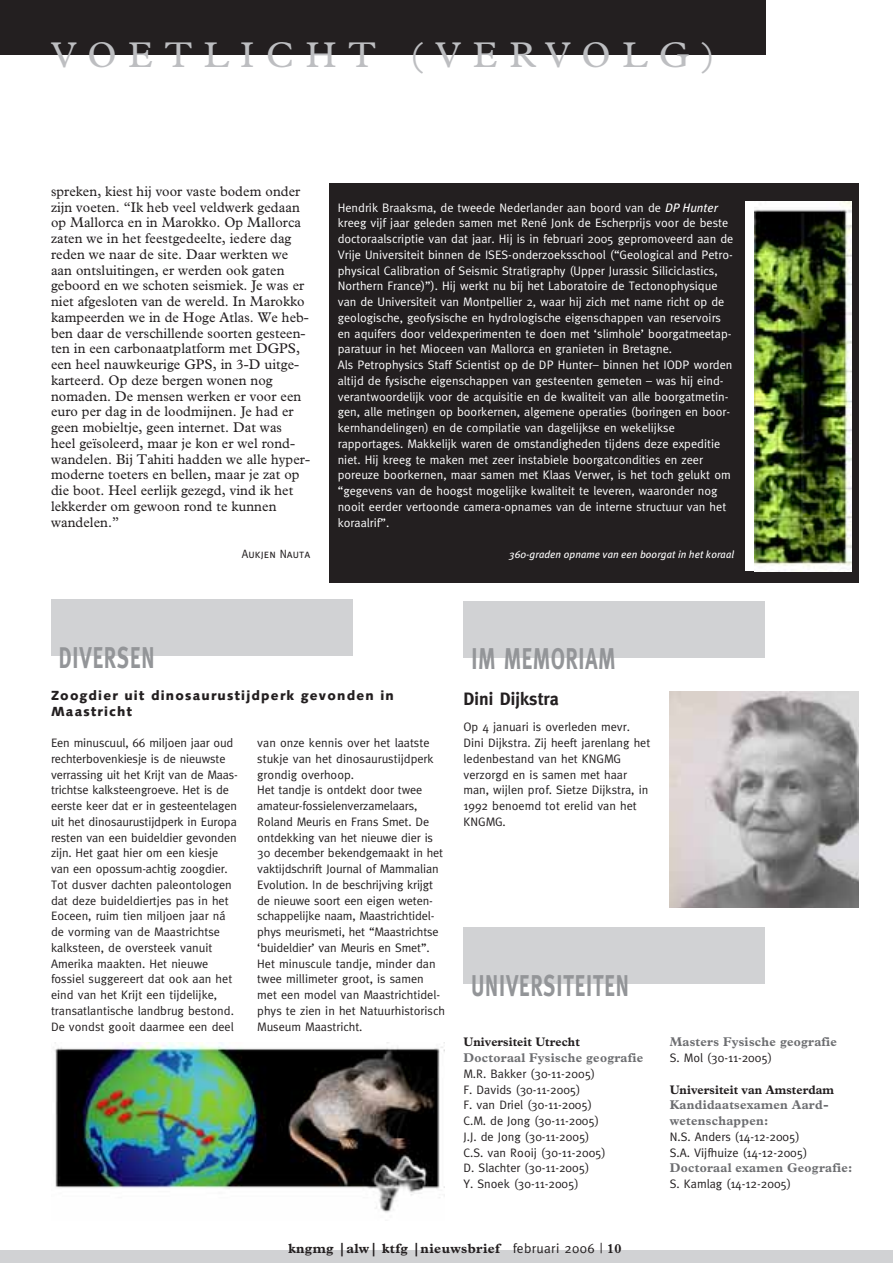
<style>
.page{position:relative;width:893px;height:1263px;background:#fff}
.page>*{position:absolute;margin:0;border:0;box-sizing:border-box;transform-origin:0 0}
.t1{font:36px "Plantin";letter-spacing:.33em;color:#bdbec1}
.t2{font:700 30px "Meta";letter-spacing:.045em;color:#939598;scale:.7 1}
.t3{font:700 18px "Meta";letter-spacing:.01em;color:#231f20}
.t4{font:14.1px/15.8px "Plantin";letter-spacing:.005em;color:#231f20}
.t5{font:700 13.5px "Plantin";letter-spacing:.025em;color:#231f20}
.t6{font:900 13.2px/15.8px "Syntax";letter-spacing:.09em;color:#231f20}
.t7{font:700 12.75px/15.8px "Plantin";letter-spacing:.02em;color:#6d6e71}
.t8{font:700 12.45px "Plantin";letter-spacing:.005em;color:#231f20;scale:.95 1}
.t9{font:12.3px/15.8px "Meta";color:#231f20}
.t10{font:12.3px/15.8px "Meta";color:#fff}
.t11{font:12px "Meta Caps";letter-spacing:.005em;color:#231f20;scale:.95 1}
.t12{font:italic 10.5px "Meta Plus";letter-spacing:.005em;color:#fff}
.s1{font-family:"Meta Plus";font-style:italic}
.s2{font-family:"Meta";font-weight:400}
</style>
<div class="page">
<div style="left:0;top:1250px;width:893px;height:13px;background:#d1d2d4"></div>
<div style="left:0;top:0;width:765px;height:54px;background:#231f20"></div>
<div style="left:329px;top:184px;width:530px;height:399px;background:#231f20"></div>
<div style="left:745px;top:202px;width:106px;height:369px;background:#fff"></div>
<img style="left:755px;top:202px;width:96px;height:368px">
<div style="left:463px;top:927px;width:302px;height:57px;background:#d1d2d4"></div>
<div style="left:463px;top:601px;width:302px;height:56px;background:#d1d2d4"></div>
<div style="left:51px;top:600px;width:302px;height:56px;background:#d1d2d4"></div>
<img style="left:670px;top:691px;width:189px;height:217px">
<img style="left:54px;top:1042px;width:391px;height:171px">
<h1 class="t1" style="left:51px;top:42px;width:665px">VOETLICHT (VERVOLG)</h1>
<p class="t4" style="left:51px;top:184px;width:261px">spreken, kiest hij voor vaste bodem onder zijn voeten. “Ik heb veel veldwerk gedaan op Mallorca en in Marokko. Op Mallorca zaten we in het feestgedeelte, iedere dag reden we naar de site. Daar werkten we aan ontsluitingen, er werden ook gaten geboord en we schoten seismiek. Je was er niet afgesloten van de wereld. In Marokko kampeerden we in de Hoge Atlas. We heb&shy;ben daar de verschillende soorten gesteen&shy;ten in een carbonaatplatform met DGPS, een heel nauwkeurige GPS, in 3-D uitge&shy;karteerd. Op deze bergen wonen nog nomaden. De mensen werken er voor een euro per dag in de loodmijnen. Je had er geen mobieltje, geen internet. Dat was<br>heel geïsoleerd, maar je kon er wel rond&shy;wandelen. Bij Tahiti hadden we alle hyper&shy;moderne toeters en bellen, maar je zat op die boot. Heel eerlijk gezegd, vind ik het lekkerder om gewoon rond te kunnen wandelen.”</p>
<p class="t11" style="left:242px;top:547px;width:74px">Aukjen Nauta</p>
<p class="t10" style="left:338px;top:201px;width:397px">Hendrik Braaksma, de tweede Nederlander aan boord van de <span class="s1">DP Hunter </span>kreeg vijf jaar geleden samen met René Jonk de Escherprijs voor de beste doctoraalscriptie van dat jaar. Hij is in februari 2005 gepromoveerd aan de Vrije Universiteit binnen de ISES-onderzoeksschool (“Geological and Petro&shy;physical Calibration of Seismic Stratigraphy (Upper Jurassic Siliciclastics, Northern France)”). Hij werkt nu bij het Laboratoire de Tectonophysique van de Universiteit van Montpellier 2, waar hij zich met name richt op de geologische, geofysische en hydrologische eigenschappen van reservoirs en aquifers door veldexperimenten te doen met ‘slimhole’ boorgatmeetap&shy;paratuur in het Mioceen van Mallorca en granieten in Bretagne.<br>Als Petrophysics Staff Scientist op de DP Hunter– binnen het IODP worden altijd de fysische eigenschappen van gesteenten gemeten – was hij eind&shy;verantwoordelijk voor de acquisitie en de kwaliteit van alle boorgatmetin&shy;gen, alle metingen op boorkernen, algemene operaties (boringen en boor&shy;kernhandelingen) en de compilatie van dagelijkse en wekelijkse rapportages. Makkelijk waren de omstandigheden tijdens deze expeditie niet. Hij kreeg te maken met zeer instabiele boorgatcondities en zeer poreuze boorkernen, maar samen met Klaas Verwer, is het toch gelukt om “gegevens van de hoogst mogelijke kwaliteit te leveren, waaronder nog nooit eerder vertoonde camera-opnames van de interne structuur van het koraalrif”.</p>
<p class="t12" style="left:509px;top:551px;width:226px">360-graden opname van een boorgat in het koraal</p>
<h2 class="t2" style="left:59px;top:646px;width:138px">DIVERSEN</h2>
<h2 class="t2" style="left:471px;top:648px;width:207px">IM MEMORIAM</h2>
<p class="t6" style="left:51px;top:689px;width:344px">Zoogdier uit dinosaurustijdperk gevonden in<br>Maastricht</p>
<p class="t9" style="left:51px;top:736px;width:188px">Een minuscuul, 66 miljoen jaar oud rechterbovenkiesje is de nieuwste verrassing uit het Krijt van de Maas&shy;trichtse kalksteengroeve. Het is de eerste keer dat er in gesteentelagen uit het dinosaurustijdperk in Europa resten van een buideldier gevonden zijn. Het gaat hier om een kiesje van een opossum-achtig zoogdier.<br>Tot dusver dachten paleontologen dat deze buideldiertjes pas in het Eoceen, ruim tien miljoen jaar ná de vorming van de Maastrichtse kalksteen, de oversteek vanuit Amerika maakten. Het nieuwe fossiel suggereert dat ook aan het eind van het Krijt een tijdelijke, transatlantische landbrug bestond.<br>De vondst gooit daarmee een deel</p>
<p class="t9" style="left:257px;top:736px;width:189px">van onze kennis over het laatste stukje van het dinosaurustijdperk grondig overhoop.<br>Het tandje is ontdekt door twee amateur-fossielenverzamelaars,<br>Roland Meuris en Frans Smet. De ontdekking van het nieuwe dier is<br>30 december bekendgemaakt in het vaktijdschrift Journal of Mammalian<br>Evolution. In de beschrijving krijgt de nieuwe soort een eigen weten&shy;schappelijke naam, Maastrichtidel&shy;phys meurismeti, het “Maastrichtse ‘buideldier’ van Meuris en Smet”.<br>Het minuscule tandje, minder dan twee millimeter groot, is samen met een model van Maastrichtidel&shy;phys te zien in het Natuurhistorisch<br>Museum Maastricht.</p>
<h3 class="t3" style="left:463px;top:692px;width:97px">Dini Dijkstra</h3>
<p class="t9" style="left:463px;top:720px;width:188px">Op 4 januari is overleden mevr.<br>Dini Dijkstra. Zij heeft jarenlang het ledenbestand van het KNGMG verzorgd en is samen met haar man, wijlen prof. Sietze Dijkstra, in<br>1992 benoemd tot erelid van het<br>KNGMG.</p>
<h2 class="t2" style="left:471px;top:974px;width:226px">UNIVERSITEITEN</h2>
<p class="t8" style="left:463px;top:1038px;width:124px">Universiteit Utrecht</p>
<p class="t7" style="left:463px;top:1051px;width:181px">Doctoraal Fysische geografie</p>
<p class="t9" style="left:463px;top:1067px;width:144px">M.R. Bakker (30-11-2005)<br>F. Davids (30-11-2005)<br>F. van Driel (30-11-2005)<br>C.M. de Jong (30-11-2005)<br>J.J. de Jong (30-11-2005)<br>C.S. van Rooij (30-11-2005)<br>D. Slachter (30-11-2005)<br>Y. Snoek (30-11-2005)</p>
<p class="t7" style="left:670px;top:1035px;width:169px">Masters Fysische geografie</p>
<p class="t9" style="left:670px;top:1051px;width:104px">S. Mol (30-11-2005)</p>
<p class="t8" style="left:670px;top:1085px;width:174px">Universiteit van Amsterdam</p>
<p class="t7" style="left:670px;top:1098px;width:160px">Kandidaatsexamen Aard&shy;wetenschappen:</p>
<p class="t9" style="left:670px;top:1130px;width:139px">N.S. Anders (14-12-2005)<br>S.A. Vijfhuize (14-12-2005)</p>
<p class="t7" style="left:670px;top:1161px;width:184px">Doctoraal examen Geografie:</p>
<p class="t9" style="left:670px;top:1177px;width:123px">S. Kamlag (14-12-2005)</p>
<p class="t5" style="left:288px;top:1243px;width:335px">kngmg |alw| ktfg |nieuwsbrief <span class="s2">februari 2006 |</span> 10</p>
</div>
